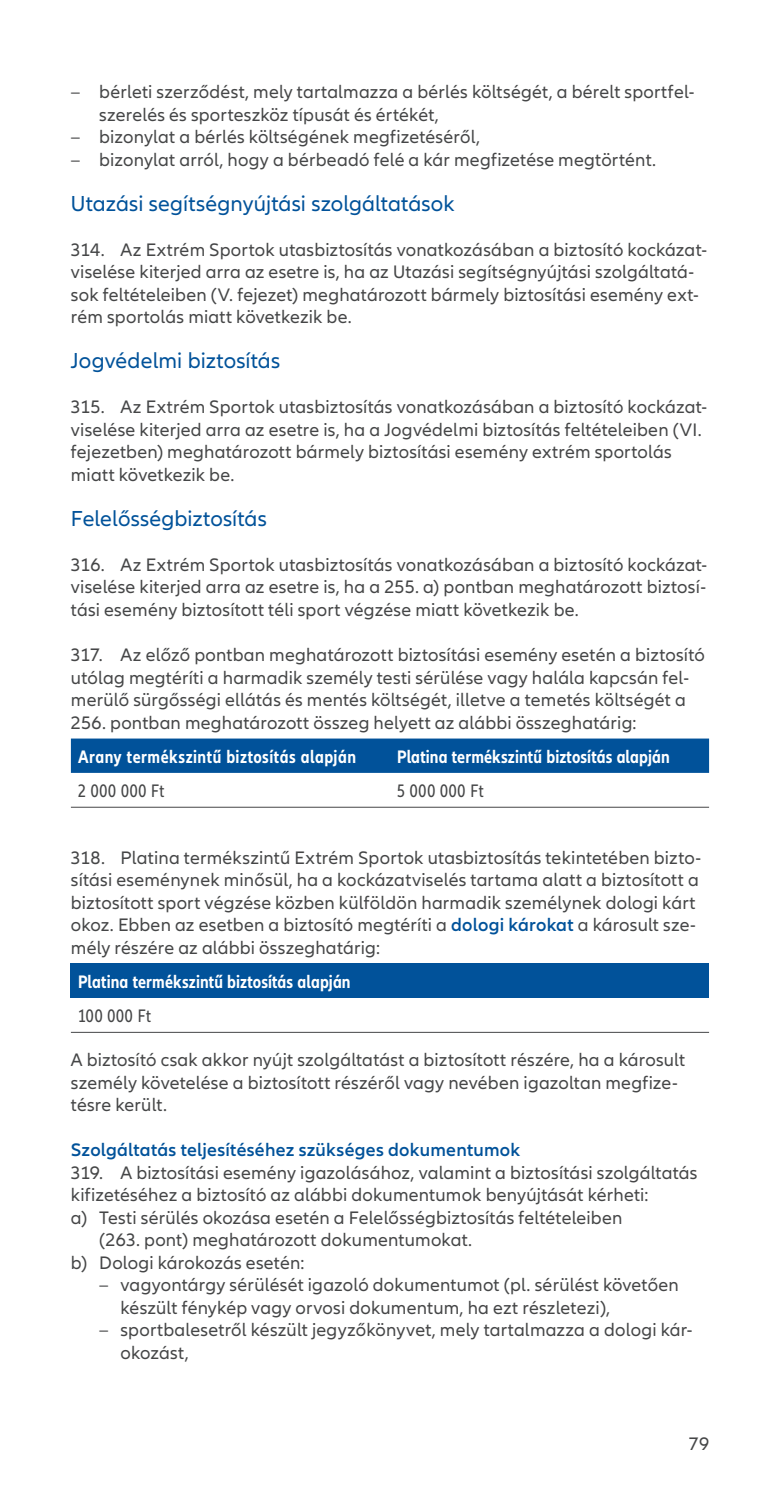
<style>
.page{position:relative;width:780px;height:1489px;background:#fff}
.page>*{position:absolute;margin:0;border:0;box-sizing:border-box;transform-origin:0 0}
.t1{font:22.5px "Allianz Neo";letter-spacing:.005em;color:#01529a}
.t2{font:18.75px/22.5px "Allianz Neo";letter-spacing:.01em;color:#454647}
.t3{font:700 condensed 18.75px "Allianz Neo";letter-spacing:.005em;color:#fff}
.t4{font:600 18.75px "Allianz Neo";letter-spacing:.015em;color:#01529a}
.t5{font:700 condensed 18.75px "Allianz Neo";letter-spacing:.025em;color:#fff}
.t6{font:condensed 18.75px "Allianz Neo";letter-spacing:.045em;color:#454647}
.s1{font-weight:600;color:#01529a}
</style>
<div class="page">
<div style="left:71px;top:738px;width:638px;height:34px;background:#01529a"></div>
<hr style="left:71px;top:806px;width:319px;height:1px;background:#454647">
<hr style="left:390px;top:806px;width:319px;height:1px;background:#454647">
<div style="left:71px;top:963px;width:638px;height:34px;background:#01529a"></div>
<hr style="left:71px;top:1031px;width:638px;height:1px;background:#454647">
<p class="t2" style="left:99px;top:81px;width:597px;text-indent:-28px">– bérleti szerződést, mely tartalmazza a bérlés költségét, a bérelt sportfel&shy;szerelés és sporteszköz típusát és értékét,</p>
<p class="t2" style="left:71px;top:126px;width:410px">– bizonylat a bérlés költségének megfizetéséről,</p>
<p class="t2" style="left:71px;top:149px;width:585px">– bizonylat arról, hogy a bérbeadó felé a kár megfizetése megtörtént.</p>
<p class="t1" style="left:71px;top:190px;width:385px">Utazási segítségnyújtási szolgáltatások</p>
<p class="t2" style="left:71px;top:239px;width:637px">314. Az Extrém Sportok utasbiztosítás vonatkozásában a biztosító kockázat&shy;viselése kiterjed arra az esetre is, ha az Utazási segítségnyújtási szolgáltatá&shy;sok feltételeiben (V. fejezet) meghatározott bármely biztosítási esemény ext&shy;rém sportolás miatt következik be.</p>
<p class="t1" style="left:71px;top:348px;width:211px">Jogvédelmi biztosítás</p>
<p class="t2" style="left:71px;top:396px;width:637px">315. Az Extrém Sportok utasbiztosítás vonatkozásában a biztosító kockázat&shy;viselése kiterjed arra az esetre is, ha a Jogvédelmi biztosítás feltételeiben (VI. fejezetben) meghatározott bármely biztosítási esemény extrém sportolás miatt következik be.</p>
<p class="t1" style="left:71px;top:505px;width:197px">Felelősségbiztosítás</p>
<p class="t2" style="left:71px;top:554px;width:637px;text-align:justify">316. Az Extrém Sportok utasbiztosítás vonatkozásában a biztosító kockázat&shy;viselése kiterjed arra az esetre is, ha a 255. a) pontban meghatározott biztosí&shy;tási esemény biztosított téli sport végzése miatt következik be.</p>
<p class="t2" style="left:71px;top:644px;width:635px">317. Az előző pontban meghatározott biztosítási esemény esetén a biztosító utólag megtéríti a harmadik személy testi sérülése vagy halála kapcsán fel&shy;merülő sürgősségi ellátás és mentés költségét, illetve a temetés költségét a 256. pontban meghatározott összeg helyett az alábbi összeghatárig:</p>
<p class="t5" style="left:78px;top:745px;width:279px">Arany termékszintű biztosítás alapján</p>
<p class="t3" style="left:397px;top:745px;width:274px">Platina termékszintű biztosítás alapján</p>
<p class="t6" style="left:78px;top:780px;width:88px">2 000 000 Ft</p>
<p class="t6" style="left:397px;top:780px;width:88px">5 000 000 Ft</p>
<p class="t2" style="left:71px;top:846px;width:631px">318. Platina termékszintű Extrém Sportok utasbiztosítás tekintetében bizto&shy;sítási eseménynek minősül, ha a kockázatviselés tartama alatt a biztosított a biztosított sport végzése közben külföldön harmadik személynek dologi kárt okoz. Ebben az esetben a biztosító megtéríti a <span class="s1">dologi károkat</span> a károsult sze&shy;mély részére az alábbi összeghatárig:</p>
<p class="t3" style="left:78px;top:970px;width:274px">Platina termékszintű biztosítás alapján</p>
<p class="t6" style="left:78px;top:1005px;width:75px">100 000 Ft</p>
<p class="t2" style="left:71px;top:1049px;width:615px">A biztosító csak akkor nyújt szolgáltatást a biztosított részére, ha a károsult személy követelése a biztosított részéről vagy nevében igazoltan megfize&shy;tésre került.</p>
<p class="t4" style="left:71px;top:1139px;width:451px">Szolgáltatás teljesítéséhez szükséges dokumentumok</p>
<p class="t2" style="left:71px;top:1161px;width:628px">319. A biztosítási esemény igazolásához, valamint a biztosítási szolgáltatás</p>
<p class="t2" style="left:71px;top:1184px;width:579px">kifizetéséhez a biztosító az alábbi dokumentumok benyújtását kérheti:</p>
<p class="t2" style="left:71px;top:1206px;width:553px">a) Testi sérülés okozása esetén a Felelősségbiztosítás feltételeiben</p>
<p class="t2" style="left:99px;top:1229px;width:372px">(263. pont) meghatározott dokumentumokat.</p>
<p class="t2" style="left:71px;top:1251px;width:235px">b) Dologi károkozás esetén:</p>
<p class="t2" style="left:120px;top:1274px;width:560px;text-indent:-21px">– vagyontárgy sérülését igazoló dokumentumot (pl. sérülést követően készült fénykép vagy orvosi dokumentum, ha ezt részletezi),</p>
<p class="t2" style="left:120px;top:1319px;width:573px;text-indent:-21px">– sportbalesetről készült jegyzőkönyvet, mely tartalmazza a dologi kár&shy;okozást,</p>
<p class="t2" style="left:689px;top:1432px;width:22px">79</p>
</div>
